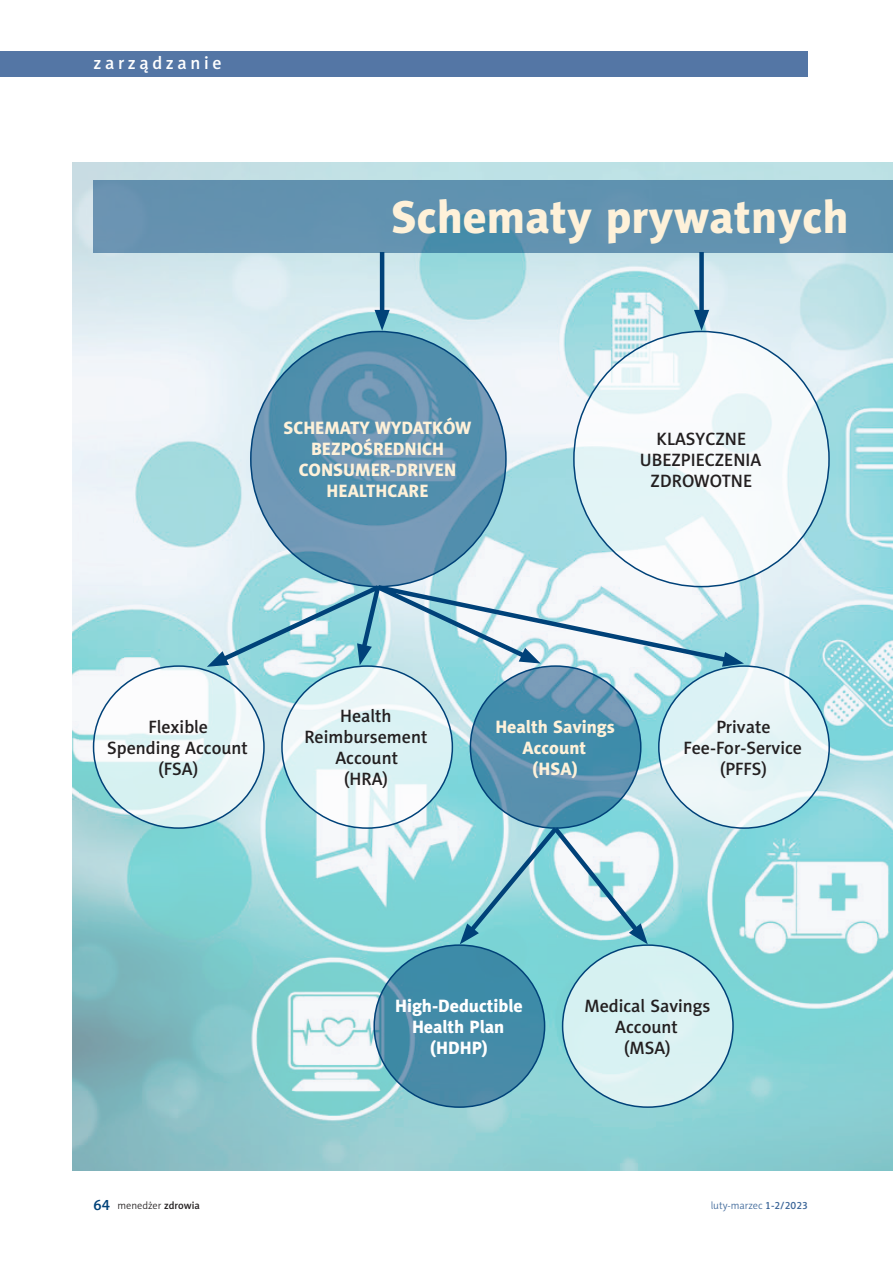
<style>
.page{position:relative;width:893px;height:1263px;background:#fff}
.page>*{position:absolute;margin:0;border:0;box-sizing:border-box;transform-origin:0 0}
.Tytul_1{font:46.5px "Naomi Sans EFN Heavy";color:#fef1d9}
.rycina_opis{font:18px/21px "Naomi Sans EFN Medium";color:#231f20;text-align:center}
.rycina_opis-2{font:18px/21px "Naomi Sans EFN Heavy";color:#fef1d9;text-align:center}
.rycina_opis-3{font:18px/21px "Naomi Sans EFN Heavy";color:#fff;text-align:center}
.Belka_lewa{font:18px "Naomi Sans EFN Medium";letter-spacing:.2em;color:#fff}
.t1{font:10.5px "Naomi Sans EFN Light";color:#3d6799}
.t2{font:10.5px "Naomi Sans EFN Light";color:#231f20}
.s1{font-family:"Naomi Sans EFN Medium";font-size:15px;color:#004279}
.s2{font-family:"Naomi Sans EFN Medium"}
</style>
<div class="page">
<img style="left:72px;top:162px;width:821px;height:1008px">
<div style="left:0;top:51px;width:808px;height:26px;background:#5476a5"></div>
<div style="left:94px;top:180px;width:799px;height:72px;background:#6192b0"></div>
<svg style="left:251px;top:331px;width:255px;height:256px;background:#5f92b0"></svg>
<svg style="left:574px;top:331px;width:255px;height:256px;fill:#f6f9fb"></svg>
<svg style="left:94px;top:666px;width:170px;height:162px"></svg>
<svg style="left:282px;top:666px;width:170px;height:162px;fill:#dcf2f4"></svg>
<svg style="left:470px;top:666px;width:171px;height:162px;background:#518ead"></svg>
<svg style="left:374px;top:945px;width:171px;height:162px;background:#4289a6"></svg>
<svg style="left:659px;top:666px;width:170px;height:162px;background:#e2f1f4"></svg>
<div style="left:563px;top:945px;width:170px;height:162px;background:#d8f2f2;border-radius:50%"></div>
<hr style="left:380px;top:252px;width:4px;height:66px;background:#004279">
<svg style="left:375px;top:310px;width:15px;height:21px"></svg>
<svg style="left:460px;top:822px;width:188px;height:122px"></svg>
<svg style="left:207px;top:581px;width:537px;height:86px"></svg>
<div style="left:699px;top:252px;width:5px;height:66px;background:#004279"></div>
<svg style="left:694px;top:310px;width:15px;height:21px"></svg>
<p class="Belka_lewa" style="left:94px;top:52px;width:129px">zarządzanie</p>
<p class="Tytul_1" style="left:391px;top:188px;width:459px">Schematy prywatnych</p>
<p class="rycina_opis-2" style="left:284px;top:417px;width:190px">SCHEMATY WYDATKÓW<br>BEZPOŚREDNICH</p>
<p class="rycina_opis-2" style="left:299px;top:459px;width:159px">CONSUMER-DRIVEN<br>HEALTHCARE</p>
<p class="rycina_opis" style="left:640px;top:428px;width:123px">KLASYCZNE<br>UBEZPIECZENIA<br>ZDROWOTNE</p>
<p class="rycina_opis" style="left:149px;top:716px;width:61px">Flexible</p>
<p class="rycina_opis" style="left:107px;top:737px;width:142px">Spending Account</p>
<p class="rycina_opis" style="left:158px;top:758px;width:42px">(FSA)</p>
<p class="rycina_opis" style="left:304px;top:705px;width:124px">Health<br>Reimbursement<br>Account</p>
<p class="rycina_opis" style="left:344px;top:768px;width:46px">(HRA)</p>
<p class="rycina_opis-2" style="left:495px;top:716px;width:121px">Health Savings<br>Account</p>
<p class="rycina_opis-2" style="left:533px;top:758px;width:46px">(HSA)</p>
<p class="rycina_opis" style="left:716px;top:716px;width:56px">Private</p>
<p class="rycina_opis" style="left:683px;top:737px;width:120px">Fee-For-Service</p>
<p class="rycina_opis" style="left:720px;top:758px;width:49px">(PFFS)</p>
<p class="rycina_opis-3" style="left:395px;top:995px;width:129px">High-Deductible<br>Health Plan</p>
<p class="rycina_opis-3" style="left:430px;top:1037px;width:59px">(HDHP)</p>
<p class="rycina_opis" style="left:584px;top:995px;width:127px">Medical Savings<br>Account</p>
<p class="rycina_opis" style="left:624px;top:1037px;width:49px">(MSA)</p>
<p class="t2" style="left:94px;top:1199px;width:108px"><span class="s1">64</span> menedżer <span class="s2">zdrowia</span></p>
<p class="t1" style="left:711px;top:1199px;width:99px">luty-marzec <span class="s2">1-2/2023</span></p>
</div>
